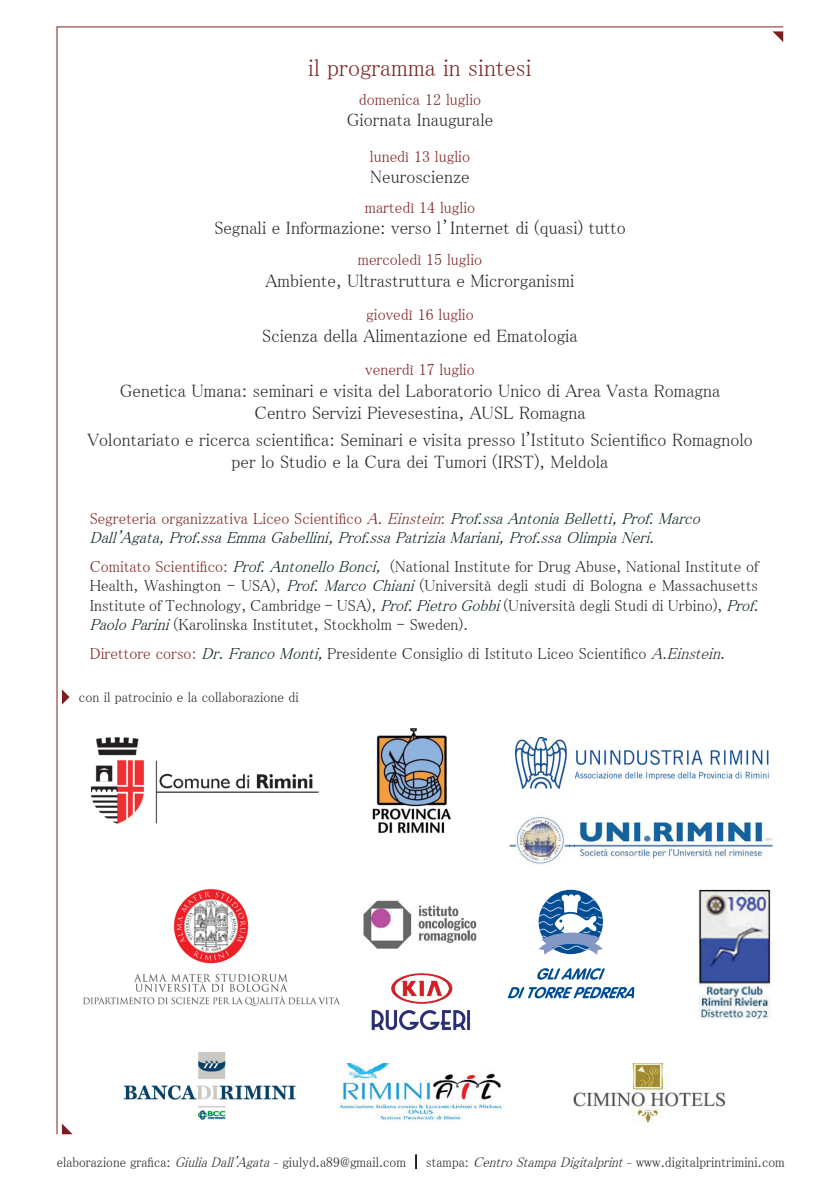
<style>
.page{position:relative;width:840px;height:1191px;background:#fff}
.page>*{position:absolute;margin:0;border:0;box-sizing:border-box;transform-origin:0 0}
.t1{font:24px "MS P Mincho";color:#7a211f}
.t2{font:18px/21.6px "MS P Mincho";color:#231f20;text-align:center}
.t3{font:16px/19.2px "MS P Mincho";color:#231f20}
.t4{font:italic 16px/19.2px "MS P Mincho";color:#041d1e}
.t5{font:16px "MS P Mincho";color:#7a211f}
.t6{font:14px "MS P Mincho";color:#231f20;scale:.96 1}
.t7{font:14px "MS P Mincho";color:#231f20}
.s1{font-style:normal;color:#7a211f}
.s2{color:#7a211f}
.s3{font-style:italic;color:#041d1e}
.s4{font-style:italic}
.s5{font-size:10px}
</style>
<div class="page">
<svg style="left:415px;top:1154px;width:1px;height:14px"></svg>
<img style="left:372px;top:728px;width:78px;height:106px">
<img style="left:515px;top:737px;width:254px;height:51px">
<img style="left:123px;top:1052px;width:173px;height:68px">
<img style="left:698px;top:889px;width:72px;height:129px">
<img style="left:363px;top:900px;width:114px;height:49px">
<svg style="left:62px;top:689px;width:7px;height:15px"></svg>
<img style="left:509px;top:816px;width:263px;height:48px">
<hr style="left:57px;top:27px;width:1px;height:1107px;background:#7a211f">
<svg style="left:772px;top:31px;width:10px;height:10px"></svg>
<svg style="left:62px;top:1123px;width:11px;height:11px"></svg>
<hr style="left:57px;top:27px;width:725px;height:1px;background:#7a211f">
<img style="left:83px;top:888px;width:257px;height:118px">
<img style="left:91px;top:737px;width:228px;height:87px">
<img style="left:339px;top:1063px;width:163px;height:57px">
<svg style="left:538px;top:889px;width:64px;height:65px"></svg>
<svg style="left:537px;top:968px;width:67px;height:11px"></svg>
<svg style="left:507px;top:987px;width:127px;height:11px"></svg>
<img style="left:573px;top:1063px;width:153px;height:59px">
<img style="left:371px;top:973px;width:100px;height:57px">
<h1 class="t1" style="left:308px;top:56px;width:225px">il programma in sintesi</h1>
<p class="t5" style="left:358px;top:91px;width:124px">domenica 12 luglio</p>
<p class="t2" style="left:346px;top:109px;width:148px">Giornata Inaugurale</p>
<p class="t5" style="left:369px;top:148px;width:102px">lunedì 13 luglio</p>
<p class="t2" style="left:370px;top:166px;width:101px">Neuroscienze</p>
<p class="t5" style="left:364px;top:199px;width:112px">martedì 14 luglio</p>
<p class="t2" style="left:214px;top:217px;width:412px">Segnali e Informazione: verso l’Internet di (quasi) tutto</p>
<p class="t5" style="left:357px;top:251px;width:126px">mercoledì 15 luglio</p>
<p class="t2" style="left:265px;top:269px;width:310px">Ambiente, Ultrastruttura e Microrganismi</p>
<p class="t5" style="left:366px;top:306px;width:109px">giovedì 16 luglio</p>
<p class="t2" style="left:262px;top:324px;width:317px">Scienza della Alimentazione ed Ematologia</p>
<p class="t5" style="left:365px;top:362px;width:111px">venerdì 17 luglio</p>
<p class="t2" style="left:120px;top:380px;width:601px">Genetica Umana: seminari e visita del Laboratorio Unico di Area Vasta Romagna<br>Centro Servizi Pievesestina, AUSL Romagna</p>
<p class="t2" style="left:87px;top:429px;width:666px">Volontariato e ricerca scientifica: Seminari e visita presso l'Istituto Scientifico Romagnolo per lo Studio e la Cura dei Tumori (IRST), Meldola</p>
<p class="t4" style="left:90px;top:509px;width:615px"><span class="s1">Segreteria organizzativa Liceo Scientifico</span> <span class="s2">A.Einstein</span><span class="s1">:</span> Prof.ssaAntoniaBelletti,Prof.Marco<br>Dall'Agata,Prof.ssaEmmaGabellini,Prof.ssaPatriziaMariani,Prof.ssaOlimpiaNeri.</p>
<p class="t3" style="left:90px;top:557px;width:674px"><span class="s2">Comitato Scientifico:</span> <span class="s3">Prof.Antonello Bonci,</span> (National Institute for Drug Abuse, National Institute of Health, Washington - USA), <span class="s3">Prof. Marco Chiani</span> (Università degli studi di Bologna e Massachusetts Institute of Technology, Cambridge - USA), <span class="s3">Prof.Pietro Gobbi</span>(Università degli Studi di Urbino), <span class="s3">Prof.<br>Paolo Parini</span>(Karolinska Institutet, Stockholm - Sweden).</p>
<p class="t3" style="left:90px;top:643px;width:640px"><span class="s2">Direttore corso:</span> <span class="s3">Dr.Franco Monti,</span>Presidente Consiglio di Istituto Liceo Scientifico <span class="s4">A.Einstein.</span></p>
<p class="t7" style="left:79px;top:690px;width:221px">con il patrocinio e la collaborazione di</p>
<p class="t6" style="left:57px;top:1154px;width:759px">elaborazione grafica: <span class="s4">GiuliaDall'Agata</span><span class="s5">-</span> giulyd.a89@gmail.com | stampa: <span class="s4">CentroStampaDigitalprint</span><span class="s5">-</span> www.digitalprintrimini.com</p>
</div>
